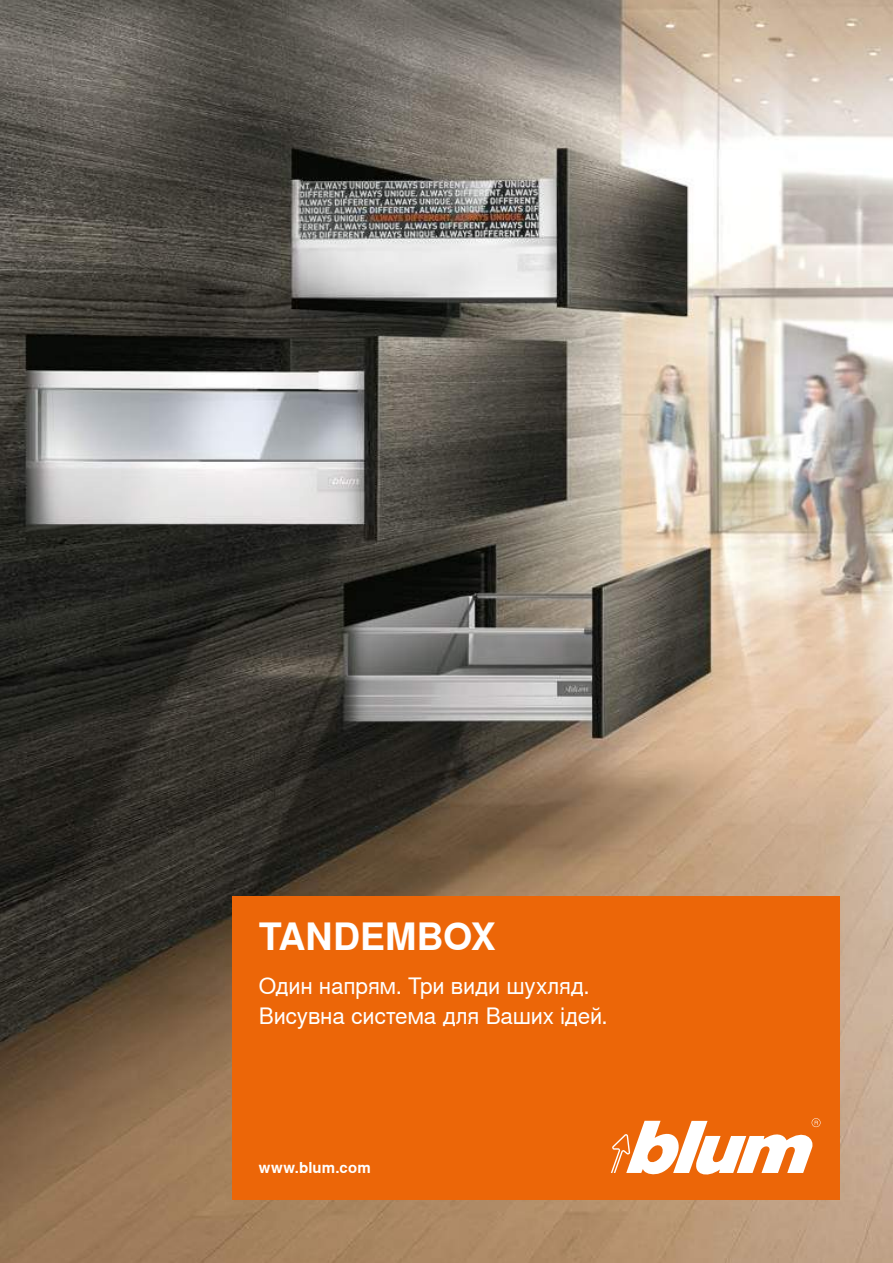
<style>
.page{position:relative;width:893px;height:1263px;background:#fff}
.page>*{position:absolute;margin:0;border:0;box-sizing:border-box;transform-origin:0 0}
.t1{font:700 37.5px "Nimbus Sans Global";letter-spacing:-.01em;color:#fff}
.t2{font:22.5px/30px "Nimbus Sans Global";letter-spacing:-.01em;color:#fff}
.t3{font:700 15px "Nimbus Sans Global";letter-spacing:.01em;color:#fff}
</style>
<div class="page">
<img style="left:0;top:0;width:893px;height:1263px">
<div style="left:232px;top:896px;width:607px;height:304px;background:#ec6608"></div>
<svg style="left:611px;top:1118px;width:209px;height:56px"></svg>
<h1 class="t1" style="left:259px;top:915px;width:238px">TANDEMBOX</h1>
<p class="t2" style="left:259px;top:971px;width:350px">Один напрям. Три види шухляд.<br>Висувна система для Ваших ідей.</p>
<p class="t3" style="left:259px;top:1159px;width:113px">www.blum.com</p>
</div>
